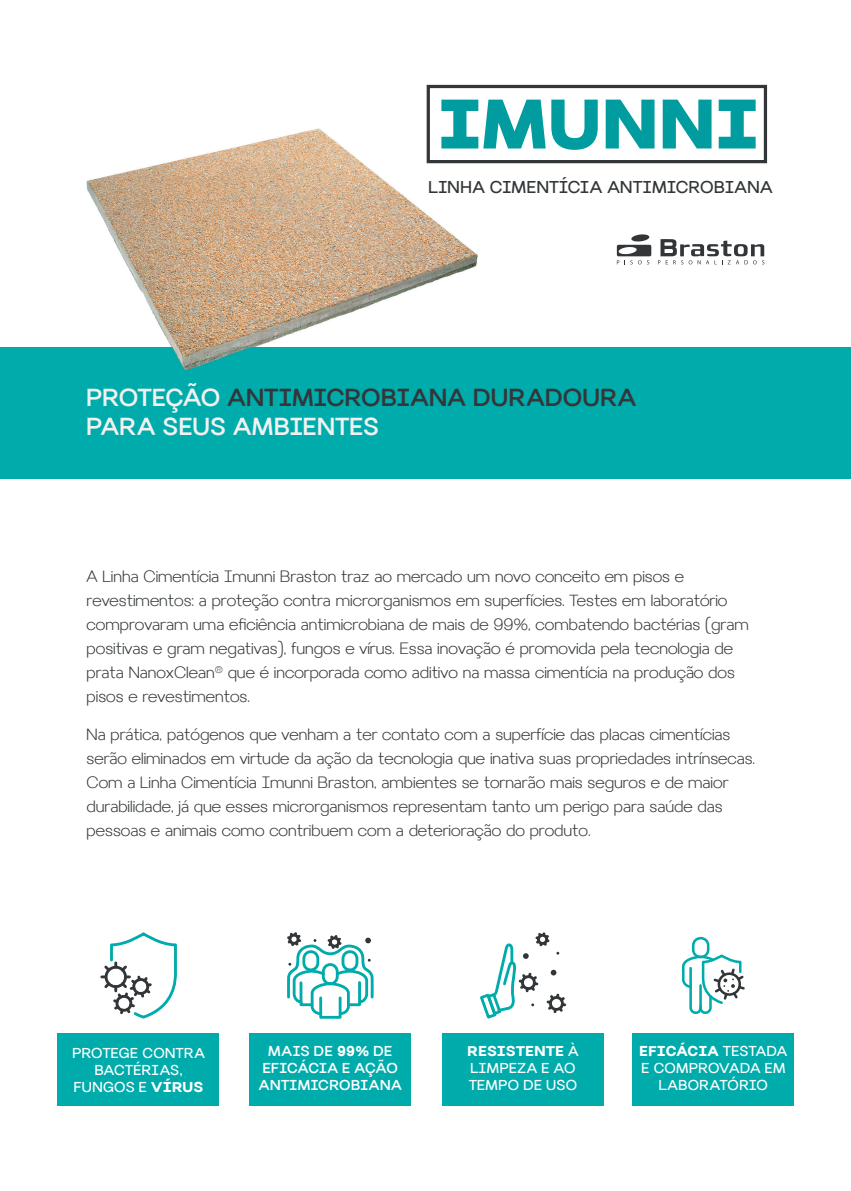
<style>
.page{position:relative;width:851px;height:1191px;background:#fff}
.page>*{position:absolute;margin:0;border:0;box-sizing:border-box;transform-origin:0 0}
.t1{font:800 67.8px "Villeray";letter-spacing:.015em;color:#009c9f}
.t2{font:500 24px/28.8px "Villeray";letter-spacing:.01em;color:#f0f1f0}
.t3{font:16.8px "Villeray";letter-spacing:.03em;color:#323638}
.t4{font:300 16px/24px "Villeray";color:#323638}
.t5{font:14px/16.8px "Villeray";letter-spacing:.025em;color:#fff;text-align:center}
.t6{font:500 14px/16.8px "Villeray";letter-spacing:.03em;color:#fff;text-align:center}
.s1{color:#343639}
.s2{font-weight:700}
</style>
<div class="page">
<div style="left:0;top:347px;width:850px;height:132px;background:#00abac"></div>
<svg style="left:616px;top:234px;width:35px;height:30px"></svg>
<svg style="left:658px;top:239px;width:106px;height:25px"></svg>
<img style="left:87px;top:129px;width:390px;height:241px">
<div style="left:691px;top:937px;width:18px;height:21px;border:3px solid #00abac;border-radius:8px"></div>
<svg style="left:682px;top:955px;width:63px;height:59px"></svg>
<div style="left:57px;top:1033px;width:162px;height:72px;background:#00abac"></div>
<div style="left:249px;top:1033px;width:162px;height:72px;background:#00abac"></div>
<div style="left:442px;top:1033px;width:162px;height:72px;background:#00abac"></div>
<div style="left:632px;top:1033px;width:162px;height:72px;background:#00abac"></div>
<svg style="left:102px;top:933px;width:75px;height:86px"></svg>
<div style="left:319px;top:996px;width:22px;height:22px;border:3px solid #00abac"></div>
<svg style="left:287px;top:932px;width:87px;height:84px"></svg>
<svg style="left:480px;top:932px;width:87px;height:87px"></svg>
<div style="left:426px;top:85px;width:341px;height:78px;border:3px solid #323638"></div>
<h1 class="t1" style="left:438px;top:65px;width:321px">IMUNNI</h1>
<p class="t3" style="left:428px;top:172px;width:345px">LINHA CIMENTÍCIA ANTIMICROBIANA</p>
<h2 class="t2" style="left:87px;top:381px;width:551px">PROTEÇÃO <span class="s1">ANTIMICROBIANA DURADOURA<br></span>PARA SEUS AMBIENTES</h2>
<p class="t4" style="left:87px;top:563px;width:663px">A Linha Cimentícia Imunni Braston traz ao mercado um novo conceito em pisos e revestimentos: a proteção contra microrganismos em superfícies. Testes em laboratório comprovaram uma eficiência antimicrobiana de mais de 99%, combatendo bactérias (gram positivas e gram negativas), fungos e vírus. Essa inovação é promovida pela tecnologia de prata NanoxClean<sup>®</sup> que é incorporada como aditivo na massa cimentícia na produção dos pisos e revestimentos.</p>
<p class="t4" style="left:87px;top:721px;width:670px">Na prática, patógenos que venham a ter contato com a superfície das placas cimentícias serão eliminados em virtude da ação da tecnologia que inativa suas propriedades intrínsecas.<br>Com a Linha Cimentícia Imunni Braston, ambientes se tornarão mais seguros e de maior durabilidade, já que esses microrganismos representam tanto um perigo para saúde das pessoas e animais como contribuem com a deterioração do produto.</p>
<p class="t5" style="left:72px;top:1044px;width:134px">PROTEGE CONTRA<br>BACTÉRIAS,<br>FUNGOS E <span class="s2">VÍRUS</span></p>
<p class="t5" style="left:467px;top:1041px;width:112px;text-align:left"><span class="s2">RESISTENTE</span> À<br>LIMPEZA E AO<br>TEMPO DE USO</p>
<p class="t5" style="left:639px;top:1041px;width:149px"><span class="s2">EFICÁCIA</span> TESTADA<br>E COMPROVADA EM<br>LABORATÓRIO</p>
<p class="t6" style="left:259px;top:1041px;width:144px">MAIS DE <span class="s2">99%</span> DE<br>EFICÁCIA E AÇÃO<br>ANTIMICROBIANA</p>
</div>
